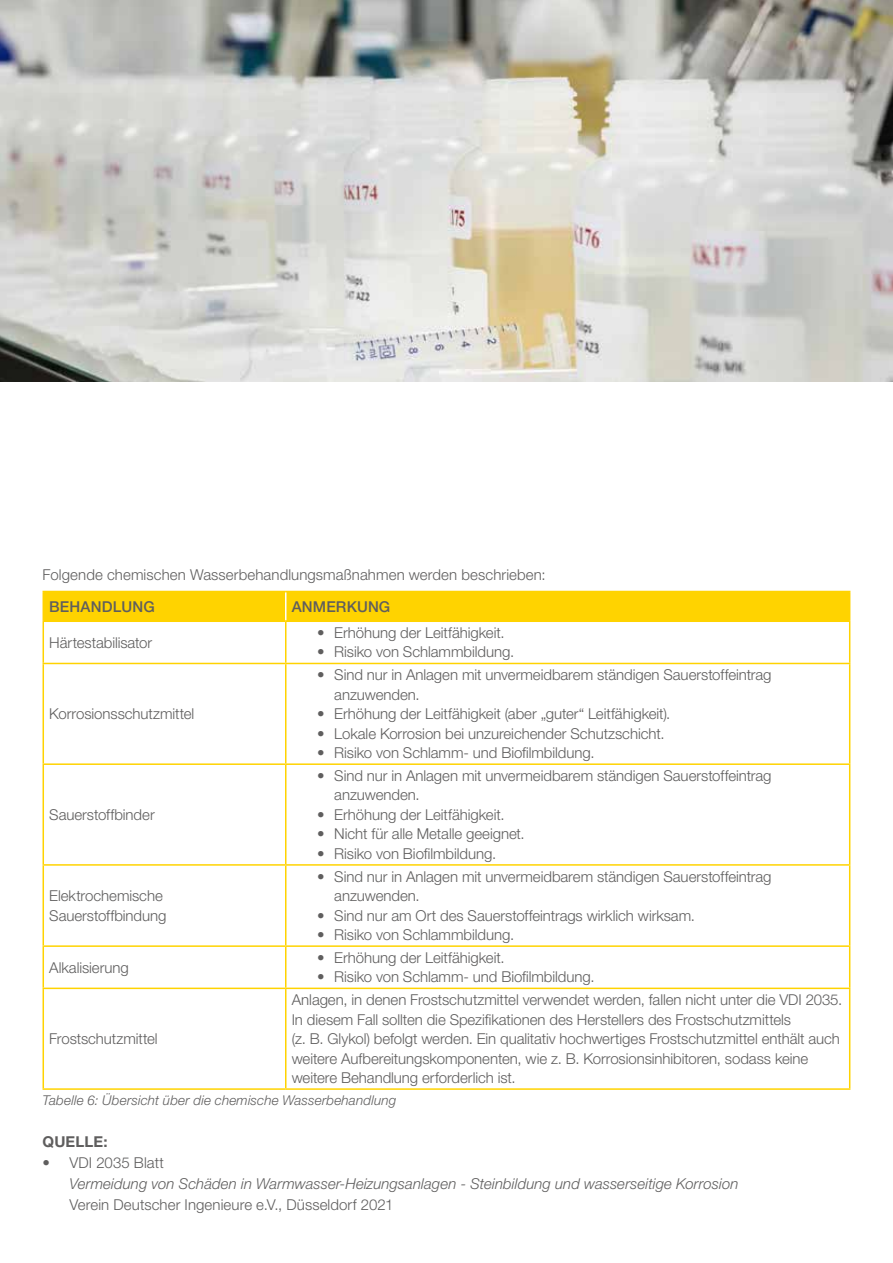
<style>
.page{position:relative;width:893px;height:1263px;background:#fff}
.page>*{position:absolute;margin:0;border:0;box-sizing:border-box;transform-origin:0 0}
.t1{font:300 15px/19.5px "Helvetica Neue LT Std";letter-spacing:-.005em;color:#5f5e5e}
.t2{font:italic 300 15px "Helvetica Neue LT Std";letter-spacing:.005em;color:#5f5e5e}
.t3{font:500 15px "Helvetica Neue LT Std";letter-spacing:.01em;color:#5f5e5e}
.t4{font:700 15px "Helvetica Neue LT Std";letter-spacing:.01em;color:#5f5e5e}
.t5{font:italic 300 13.5px "Helvetica Neue LT Std";letter-spacing:.01em;color:#5f5e5e}
</style>
<div class="page">
<img style="left:0;top:0;width:893px;height:381px">
<svg style="left:286px;top:622px;width:563px;height:466px"></svg>
<hr style="left:849px;top:622px;width:1px;height:41px;background:#ffd300">
<hr style="left:849px;top:664px;width:1px;height:99px;background:#ffd300">
<hr style="left:849px;top:765px;width:1px;height:99px;background:#ffd300">
<hr style="left:849px;top:866px;width:1px;height:79px;background:#ffd300">
<hr style="left:849px;top:947px;width:1px;height:40px;background:#ffd300">
<hr style="left:849px;top:989px;width:1px;height:99px;background:#ffd300">
<hr style="left:286px;top:663px;width:564px;height:1px;background:#ffd300">
<hr style="left:286px;top:763px;width:564px;height:2px;background:#ffd300">
<hr style="left:286px;top:864px;width:564px;height:2px;background:#ffd300">
<hr style="left:286px;top:945px;width:564px;height:2px;background:#ffd300">
<hr style="left:286px;top:987px;width:564px;height:2px;background:#ffd300">
<hr style="left:286px;top:1088px;width:564px;height:2px;background:#ffd300">
<hr style="left:286px;top:620px;width:564px;height:2px;background:#ffd300">
<hr style="left:43px;top:620px;width:243px;height:2px;background:#ffd300">
<hr style="left:43px;top:622px;width:1px;height:41px;background:#ffd300">
<hr style="left:285px;top:622px;width:1px;height:41px;background:#ffd300">
<hr style="left:43px;top:663px;width:243px;height:1px;background:#ffd300">
<hr style="left:43px;top:664px;width:1px;height:99px;background:#ffd300">
<hr style="left:285px;top:664px;width:1px;height:99px;background:#ffd300">
<hr style="left:43px;top:763px;width:243px;height:2px;background:#ffd300">
<hr style="left:43px;top:765px;width:1px;height:99px;background:#ffd300">
<hr style="left:285px;top:765px;width:1px;height:99px;background:#ffd300">
<hr style="left:43px;top:864px;width:243px;height:2px;background:#ffd300">
<hr style="left:43px;top:866px;width:1px;height:79px;background:#ffd300">
<hr style="left:285px;top:866px;width:1px;height:79px;background:#ffd300">
<hr style="left:43px;top:945px;width:243px;height:2px;background:#ffd300">
<hr style="left:43px;top:947px;width:1px;height:40px;background:#ffd300">
<hr style="left:285px;top:947px;width:1px;height:40px;background:#ffd300">
<hr style="left:43px;top:987px;width:243px;height:2px;background:#ffd300">
<hr style="left:43px;top:989px;width:1px;height:99px;background:#ffd300">
<hr style="left:285px;top:989px;width:1px;height:99px;background:#ffd300">
<hr style="left:43px;top:1088px;width:243px;height:2px;background:#ffd300">
<div style="left:43px;top:591px;width:807px;height:30px;background:#ffd300"></div>
<p class="t1" style="left:43px;top:564px;width:505px">Folgende chemischen Wasserbehandlungsmaßnahmen werden beschrieben:</p>
<p class="t3" style="left:49px;top:597px;width:107px">BEHANDLUNG</p>
<p class="t3" style="left:292px;top:597px;width:100px">ANMERKUNG</p>
<p class="t1" style="left:49px;top:632px;width:104px">Härtestabilisator</p>
<p class="t1" style="left:317px;top:622px;width:189px">• Erhöhung der Leitfähigkeit.</p>
<p class="t1" style="left:317px;top:642px;width:198px">• Risiko von Schlammbildung.</p>
<p class="t1" style="left:49px;top:704px;width:147px">Korrosionsschutzmittel</p>
<p class="t1" style="left:49px;top:804px;width:107px">Sauerstoffbinder</p>
<p class="t1" style="left:49px;top:886px;width:119px">Elektrochemische<br>Sauerstoffbindung</p>
<p class="t1" style="left:49px;top:957px;width:81px">Alkalisierung</p>
<p class="t1" style="left:334px;top:665px;width:439px;text-indent:-17px">• Sind nur in Anlagen mit unvermeidbarem ständigen Sauerstoffeintrag anzuwenden.</p>
<p class="t1" style="left:317px;top:704px;width:355px">• Erhöhung der Leitfähigkeit (aber „guter“ Leitfähigkeit).</p>
<p class="t1" style="left:317px;top:723px;width:349px">• Lokale Korrosion bei unzureichender Schutzschicht.</p>
<p class="t1" style="left:317px;top:743px;width:279px">• Risiko von Schlamm- und Biofilmbildung.</p>
<p class="t1" style="left:334px;top:765px;width:439px;text-indent:-17px">• Sind nur in Anlagen mit unvermeidbarem ständigen Sauerstoffeintrag anzuwenden.</p>
<p class="t1" style="left:317px;top:804px;width:189px">• Erhöhung der Leitfähigkeit.</p>
<p class="t1" style="left:317px;top:824px;width:209px">• Nicht für alle Metalle geeignet.</p>
<p class="t1" style="left:317px;top:843px;width:180px">• Risiko von Biofilmbildung.</p>
<p class="t1" style="left:334px;top:866px;width:439px;text-indent:-17px">• Sind nur in Anlagen mit unvermeidbarem ständigen Sauerstoffeintrag anzuwenden.</p>
<p class="t1" style="left:317px;top:905px;width:379px">• Sind nur am Ort des Sauerstoffeintrags wirklich wirksam.</p>
<p class="t1" style="left:317px;top:925px;width:198px">• Risiko von Schlammbildung.</p>
<p class="t1" style="left:317px;top:947px;width:189px">• Erhöhung der Leitfähigkeit.</p>
<p class="t1" style="left:317px;top:967px;width:279px">• Risiko von Schlamm- und Biofilmbildung.</p>
<p class="t1" style="left:292px;top:990px;width:552px">Anlagen, in denen Frostschutzmittel verwendet werden, fallen nicht unter die VDI 2035.<br>In diesem Fall sollten die Spezifikationen des Herstellers des Frostschutzmittels<br>(z. B. Glykol) befolgt werden. Ein qualitativ hochwertiges Frostschutzmittel enthält auch weitere Aufbereitungskomponenten, wie z. B. Korrosionsinhibitoren, sodass keine weitere Behandlung erforderlich ist.</p>
<p class="t5" style="left:43px;top:1092px;width:355px">Tabelle 6: Übersicht über die chemische Wasserbehandlung</p>
<p class="t4" style="left:43px;top:1132px;width:67px">QUELLE:</p>
<p class="t1" style="left:43px;top:1152px;width:123px">• VDI 2035 Blatt</p>
<p class="t2" style="left:70px;top:1174px;width:670px">Vermeidung von Schäden in Warmwasser-Heizungsanlagen - Steinbildung und wasserseitige Korrosion</p>
<p class="t1" style="left:70px;top:1194px;width:326px">Verein Deutscher Ingenieure e.V., Düsseldorf 2021</p>
<p class="t1" style="left:49px;top:1029px;width:110px">Frostschutzmittel</p>
</div>
